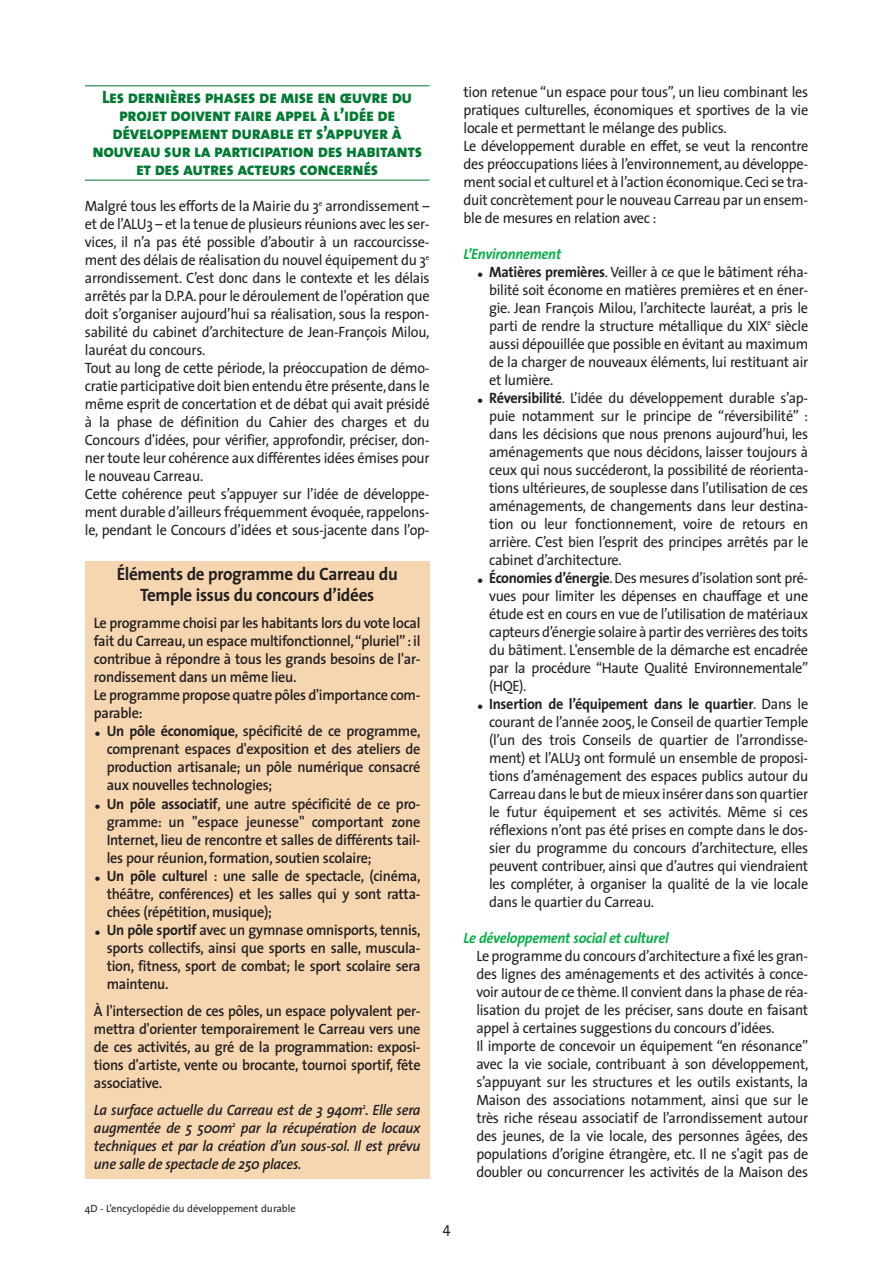
<style>
.page{position:relative;width:894px;height:1264px;background:#fff}
.page>*{position:absolute;margin:0;border:0;box-sizing:border-box;transform-origin:0 0}
.t1{font:18px/18px "The Sans Extra Bold Caps";letter-spacing:-.02em;color:#007931;text-align:center;scale:.95 1}
.t2{font:700 18px/21px "The Sans";letter-spacing:-.02em;color:#231f20;text-align:center;scale:.95 1}
.t3{font:15px/18px "The Sans";letter-spacing:-.02em;color:#231f20;text-align:justify;scale:.95 1}
.t4{font:600 15px/18px "The Sans";letter-spacing:-.02em;color:#231f20;text-align:justify;scale:.95 1}
.t5{font:italic 600 15px/18px "The Sans";letter-spacing:-.02em;color:#231f20;text-align:justify;scale:.95 1}
.t6{font:italic 700 15px "The Sans";letter-spacing:-.02em;color:#0bae4a;scale:.95 1}
.t7{font:10.5px "The Sans";color:#231f20}
.s1{font-weight:400;font-size:18px}
.s2{font-weight:700}
.s3{font-size:18px}
</style>
<div class="page">
<hr style="left:85px;top:85px;width:344px;height:1px;background:#007931">
<hr style="left:85px;top:180px;width:344px;height:1px;background:#007931">
<div style="left:85px;top:561px;width:344px;height:617px;background:#f6d6b1"></div>
<p class="t1" style="left:92px;top:88px;width:348px">Les dernières phases de mise en œuvre du projet doivent faire appel à l’idée de développement durable et s’appuyer à nouveau sur la participation des habitants et des autres acteurs concernés</p>
<p class="t3" style="left:85px;top:199px;width:364px;text-align:left">Malgré tous les efforts de la Mairie du 3<sup>e</sup> arrondissement – et de l’ALU3 – et la tenue de plusieurs réunions avec les ser&shy;vices, il n’a pas été possible d’aboutir à un raccourcisse&shy;ment des délais de réalisation du nouvel équipement du 3<sup>e </sup>arrondissement. C’est donc dans le contexte et les délais arrêtés par la D.P.A. pour le déroulement de l'opération que doit s’organiser aujourd’hui sa réalisation, sous la respon&shy;sabilité du cabinet d’architecture de Jean-François Milou, lauréat du concours.<br>Tout au long de cette période, la préoccupation de démo&shy;cratie participative doit bien entendu être présente, dans le même esprit de concertation et de débat qui avait présidé à la phase de définition du Cahier des charges et du Concours d'idées, pour vérifier, approfondir, préciser, don&shy;ner toute leur cohérence aux différentes idées émises pour le nouveau Carreau.<br>Cette cohérence peut s’appuyer sur l’idée de développe&shy;ment durable d’ailleurs fréquemment évoquée, rappelons&shy;le, pendant le Concours d’idées et sous-jacente dans l’op-</p>
<p class="t2" style="left:117px;top:564px;width:297px">Éléments de programme du Carreau du<br>Temple issus du concours d’idées</p>
<p class="t4" style="left:94px;top:615px;width:345px;text-align:left">Le programme choisi par les habitants lors du vote local fait du Carreau, un espace multifonctionnel,“pluriel” : il contribue à répondre à tous les grands besoins de l'ar&shy;rondissement dans un même lieu.<br>Le programme propose quatre pôles d'importance com&shy;parable:</p>
<p class="t4" style="left:107px;top:723px;width:332px;text-indent:-13px"><span class="s1">•</span> <span class="s2">Un pôle économique</span>, spécificité de ce programme, comprenant espaces d'exposition et des ateliers de production artisanale; un pôle numérique consacré aux nouvelles technologies;</p>
<p class="t4" style="left:107px;top:795px;width:332px;text-indent:-13px"><span class="s1">•</span> <span class="s2">Un pôle associatif</span>, une autre spécificité de ce pro&shy;gramme: un "espace jeunesse" comportant zone Internet, lieu de rencontre et salles de différents tail&shy;les pour réunion, formation, soutien scolaire;</p>
<p class="t4" style="left:107px;top:867px;width:332px;text-indent:-13px"><span class="s1">•</span> <span class="s2">Un pôle culture</span>l : une salle de spectacle, (cinéma, théâtre, conférences) et les salles qui y sont ratta&shy;chées (répétition, musique);</p>
<p class="t4" style="left:107px;top:921px;width:332px;text-indent:-13px"><span class="s1">•</span> <span class="s2">Un pôle sportif</span> avec un gymnase omnisports, tennis, sports collectifs, ainsi que sports en salle, muscula&shy;tion, fitness, sport de combat; le sport scolaire sera maintenu.</p>
<p class="t4" style="left:94px;top:1002px;width:345px">À l'intersection de ces pôles, un espace polyvalent per&shy;mettra d'orienter temporairement le Carreau vers une de ces activités, au gré de la programmation: exposi&shy;tions d'artiste, vente ou brocante, tournoi sportif, fête associative.</p>
<p class="t5" style="left:94px;top:1101px;width:345px">La surface actuelle du Carreau est de 3 940m<sup>2</sup>. Elle sera augmentée de 5 500m<sup>2</sup> par la récupération de locaux techniques et par la création d’un sous-sol. Il est prévu une salle de spectacle de 250 places.</p>
<p class="t7" style="left:85px;top:1204px;width:212px">4D - L’encyclopédie du développement durable</p>
<p class="t3" style="left:442px;top:1219px;width:10px">4</p>
<p class="t3" style="left:463px;top:84px;width:364px;text-align:left">tion retenue “un espace pour tous”, un lieu combinant les pratiques culturelles, économiques et sportives de la vie locale et permettant le mélange des publics.<br>Le développement durable en effet, se veut la rencontre des préoccupations liées à l’environnement, au développe&shy;ment social et culturel et à l’action économique. Ceci se tra&shy;duit concrètement pour le nouveau Carreau par un ensem&shy;ble de mesures en relation avec :</p>
<p class="t6" style="left:463px;top:246px;width:104px">L’Environnement</p>
<p class="t3" style="left:489px;top:264px;width:337px;text-indent:-13px"><span class="s3">•</span> <span class="s2">Matières premières</span>. Veiller à ce que le bâtiment réha&shy;bilité soit économe en matières premières et en éner&shy;gie. Jean François Milou, l’architecte lauréat, a pris le parti de rendre la structure métallique du XIX<sup>e</sup> siècle aussi dépouillée que possible en évitant au maximum de la charger de nouveaux éléments, lui restituant air et lumière.</p>
<p class="t3" style="left:489px;top:390px;width:337px;text-indent:-13px"><span class="s3">•</span> <span class="s2">Réversibilité</span>. L’idée du développement durable s’ap&shy;puie notamment sur le principe de “réversibilité” : dans les décisions que nous prenons aujourd’hui, les aménagements que nous décidons, laisser toujours à ceux qui nous succéderont, la possibilité de réorienta&shy;tions ultérieures, de souplesse dans l’utilisation de ces aménagements, de changements dans leur destina&shy;tion ou leur fonctionnement, voire de retours en arrière. C’est bien l’esprit des principes arrêtés par le cabinet d’architecture.</p>
<p class="t3" style="left:489px;top:570px;width:337px;text-indent:-13px"><span class="s3">•</span> <span class="s2">Économies d’énergie</span>. Des mesures d’isolation sont pré&shy;vues pour limiter les dépenses en chauffage et une étude est en cours en vue de l’utilisation de matériaux capteurs d’énergie solaire à partir des verrières des toits du bâtiment. L'ensemble de la démarche est encadrée par la procédure “Haute Qualité Environnementale” (HQE).</p>
<p class="t3" style="left:489px;top:696px;width:337px;text-indent:-13px"><span class="s3">•</span> <span class="s2">Insertion de l’équipement dans le quartier</span>. Dans le courant de l’année 2005, le Conseil de quartier Temple (l’un des trois Conseils de quartier de l’arrondisse&shy;ment) et l’ALU3 ont formulé un ensemble de proposi&shy;tions d’aménagement des espaces publics autour du Carreau dans le but de mieux insérer dans son quartier le futur équipement et ses activités. Même si ces réflexions n’ont pas été prises en compte dans le dos&shy;sier du programme du concours d’architecture, elles peuvent contribuer, ainsi que d’autres qui viendraient les compléter, à organiser la qualité de la vie locale dans le quartier du Carreau.</p>
<p class="t6" style="left:463px;top:930px;width:217px">Le développement social et culturel</p>
<p class="t3" style="left:476px;top:948px;width:351px;text-align:left">Le programme du concours d’architecture a fixé les gran&shy;des lignes des aménagements et des activités à conce&shy;voir autour de ce thème. Il convient dans la phase de réa&shy;lisation du projet de les préciser, sans doute en faisant appel à certaines suggestions du concours d’idées.<br>Il importe de concevoir un équipement “en résonance” avec la vie sociale, contribuant à son développement, s’appuyant sur les structures et les outils existants, la Maison des associations notamment, ainsi que sur le très riche réseau associatif de l’arrondissement autour des jeunes, de la vie locale, des personnes âgées, des populations d’origine étrangère, etc. Il ne s'agit pas de doubler ou concurrencer les activités de la Maison des</p>
</div>
